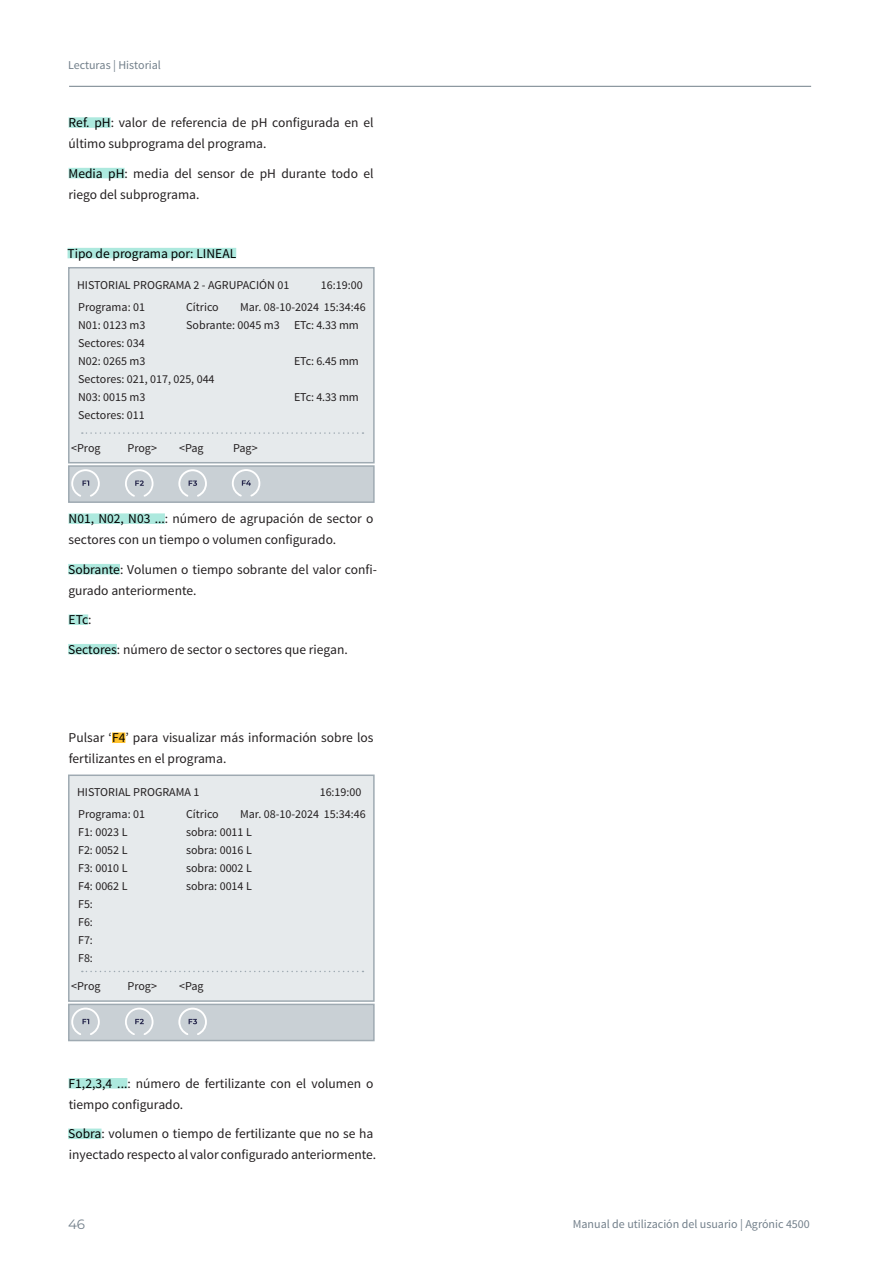
<style>
.page{position:relative;width:893px;height:1263px;background:#fff}
.page>*{position:absolute;margin:0;border:0;box-sizing:border-box;transform-origin:0 0}
.t1{font:13.5px/21px "Source Sans Pro";color:#231f20}
.t2{font:13.5px "Source Sans Pro";color:#000}
.t3{font:13.5px "Montserrat";color:#727f8a}
.t4{font:12px/18px "Source Sans Pro";color:#231f20}
.t5{font:12px "Source Sans Pro";color:#727f8a}
.s1{color:#000}
</style>
<div class="page">
<hr style="left:69px;top:86px;width:742px;height:1px;background:#727f8a">
<div style="left:69px;top:117px;width:42px;height:11px;background:#ade9de"></div>
<div style="left:69px;top:168px;width:56px;height:10px;background:#ade9de"></div>
<div style="left:68px;top:248px;width:168px;height:10px;background:#ade9de"></div>
<div style="left:69px;top:513px;width:96px;height:11px;background:#ade9de"></div>
<div style="left:68px;top:564px;width:52px;height:10px;background:#ade9de"></div>
<div style="left:69px;top:614px;width:19px;height:11px;background:#ade9de"></div>
<div style="left:68px;top:644px;width:49px;height:10px;background:#ade9de"></div>
<div style="left:112px;top:732px;width:13px;height:11px;background:#ffc22c"></div>
<div style="left:69px;top:1078px;width:58px;height:10px;background:#ade9de"></div>
<div style="left:68px;top:1128px;width:34px;height:11px;background:#ade9de"></div>
<div style="left:68px;top:267px;width:307px;height:196px;background:#e6eaec;border:2px solid #9faab2"></div>
<svg style="left:82px;top:432px;width:281px;height:2px"></svg>
<div style="left:68px;top:465px;width:307px;height:38px;background:#c9d0d5;border:2px solid #9faab2"></div>
<svg style="left:70px;top:468px;width:30px;height:30px"></svg>
<svg style="left:125px;top:469px;width:29px;height:28px"></svg>
<svg style="left:178px;top:469px;width:29px;height:28px"></svg>
<svg style="left:232px;top:469px;width:29px;height:28px"></svg>
<div style="left:68px;top:774px;width:307px;height:228px;background:#e6eaec;border:2px solid #9faab2"></div>
<svg style="left:82px;top:971px;width:281px;height:1px"></svg>
<div style="left:68px;top:1004px;width:307px;height:37px;background:#c9d0d5;border:2px solid #9faab2"></div>
<svg style="left:70px;top:1007px;width:30px;height:29px"></svg>
<svg style="left:125px;top:1007px;width:29px;height:28px"></svg>
<svg style="left:178px;top:1007px;width:29px;height:28px"></svg>
<p class="t5" style="left:68px;top:57px;width:94px">Lecturas | Historial</p>
<p class="t1" style="left:69px;top:112px;width:306px"><span class="s1">Ref. pH</span>: valor de referencia de pH configurada en el último subprograma del programa.</p>
<p class="t1" style="left:69px;top:163px;width:307px"><span class="s1">Media pH</span>: media del sensor de pH durante todo el riego del subprograma.</p>
<p class="t2" style="left:68px;top:245px;width:170px">Tipo de programa por: LINEAL</p>
<p class="t4" style="left:77px;top:276px;width:214px">HISTORIAL PROGRAMA 2 - AGRUPACIÓN 01</p>
<p class="t4" style="left:321px;top:276px;width:43px">16:19:00</p>
<p class="t4" style="left:78px;top:298px;width:68px">Programa: 01</p>
<p class="t4" style="left:186px;top:298px;width:34px">Cítrico</p>
<p class="t4" style="left:240px;top:298px;width:127px">Mar. 08-10-2024 15:34:46</p>
<p class="t4" style="left:78px;top:316px;width:69px">N01: 0123 m3</p>
<p class="t4" style="left:186px;top:316px;width:174px">Sobrante: 0045 m3 ETc: 4.33 mm</p>
<p class="t4" style="left:78px;top:334px;width:69px">Sectores: 034<br>N02: 0265 m3</p>
<p class="t4" style="left:294px;top:352px;width:66px">ETc: 6.45 mm</p>
<p class="t4" style="left:78px;top:370px;width:138px">Sectores: 021, 017, 025, 044<br>N03: 0015 m3</p>
<p class="t4" style="left:78px;top:406px;width:68px">Sectores: 011</p>
<p class="t4" style="left:71px;top:439px;width:31px">&lt;Prog</p>
<p class="t4" style="left:128px;top:439px;width:31px">Prog&gt;</p>
<p class="t4" style="left:179px;top:439px;width:26px">&lt;Pag</p>
<p class="t4" style="left:233px;top:439px;width:26px">Pag&gt;</p>
<p class="t4" style="left:294px;top:388px;width:66px">ETc: 4.33 mm</p>
<p class="t1" style="left:69px;top:508px;width:306px"><span class="s1">N01, N02, N03 ...</span>: número de agrupación de sector o sectores con un tiempo o volumen configurado.</p>
<p class="t1" style="left:68px;top:559px;width:310px"><span class="s1">Sobrante</span>: Volumen o tiempo sobrante del valor confi&shy;gurado anteriormente.</p>
<p class="t1" style="left:68px;top:605px;width:281px;line-height:29.5px"><span class="s1">ETc</span>:<br><span class="s1">Sectores</span>: número de sector o sectores que riegan.</p>
<p class="t1" style="left:69px;top:727px;width:306px">Pulsar ‘<span class="s1">F4</span>’ para visualizar más información sobre los fertilizantes en el programa.</p>
<p class="t4" style="left:77px;top:783px;width:124px">HISTORIAL PROGRAMA 1</p>
<p class="t4" style="left:320px;top:783px;width:43px">16:19:00</p>
<p class="t4" style="left:78px;top:805px;width:68px">Programa: 01</p>
<p class="t4" style="left:186px;top:805px;width:34px">Cítrico</p>
<p class="t4" style="left:240px;top:805px;width:127px">Mar. 08-10-2024 15:34:46</p>
<p class="t4" style="left:78px;top:823px;width:51px">F1: 0023 L</p>
<p class="t4" style="left:186px;top:823px;width:67px">sobra: 0011 L</p>
<p class="t4" style="left:78px;top:841px;width:51px">F2: 0052 L</p>
<p class="t4" style="left:186px;top:841px;width:67px">sobra: 0016 L</p>
<p class="t4" style="left:78px;top:859px;width:51px">F3: 0010 L</p>
<p class="t4" style="left:186px;top:859px;width:67px">sobra: 0002 L</p>
<p class="t4" style="left:78px;top:877px;width:51px">F4: 0062 L</p>
<p class="t4" style="left:186px;top:877px;width:67px">sobra: 0014 L</p>
<p class="t4" style="left:78px;top:895px;width:16px;text-align:justify">F5:<br>F6:<br>F7:<br>F8:</p>
<p class="t4" style="left:71px;top:977px;width:31px">&lt;Prog</p>
<p class="t4" style="left:128px;top:977px;width:31px">Prog&gt;</p>
<p class="t4" style="left:179px;top:977px;width:26px">&lt;Pag</p>
<p class="t1" style="left:69px;top:1073px;width:306px"><span class="s1">F1,2,3,4 ...</span>: número de fertilizante con el volumen o tiempo configurado.</p>
<p class="t1" style="left:68px;top:1123px;width:309px"><span class="s1">Sobra</span>: volumen o tiempo de fertilizante que no se ha inyectado respecto al valor configurado anteriormente.</p>
<p class="t3" style="left:68px;top:1215px;width:19px">46</p>
<p class="t5" style="left:573px;top:1217px;width:239px">Manual de utilización del usuario | Agrónic 4500</p>
</div>
